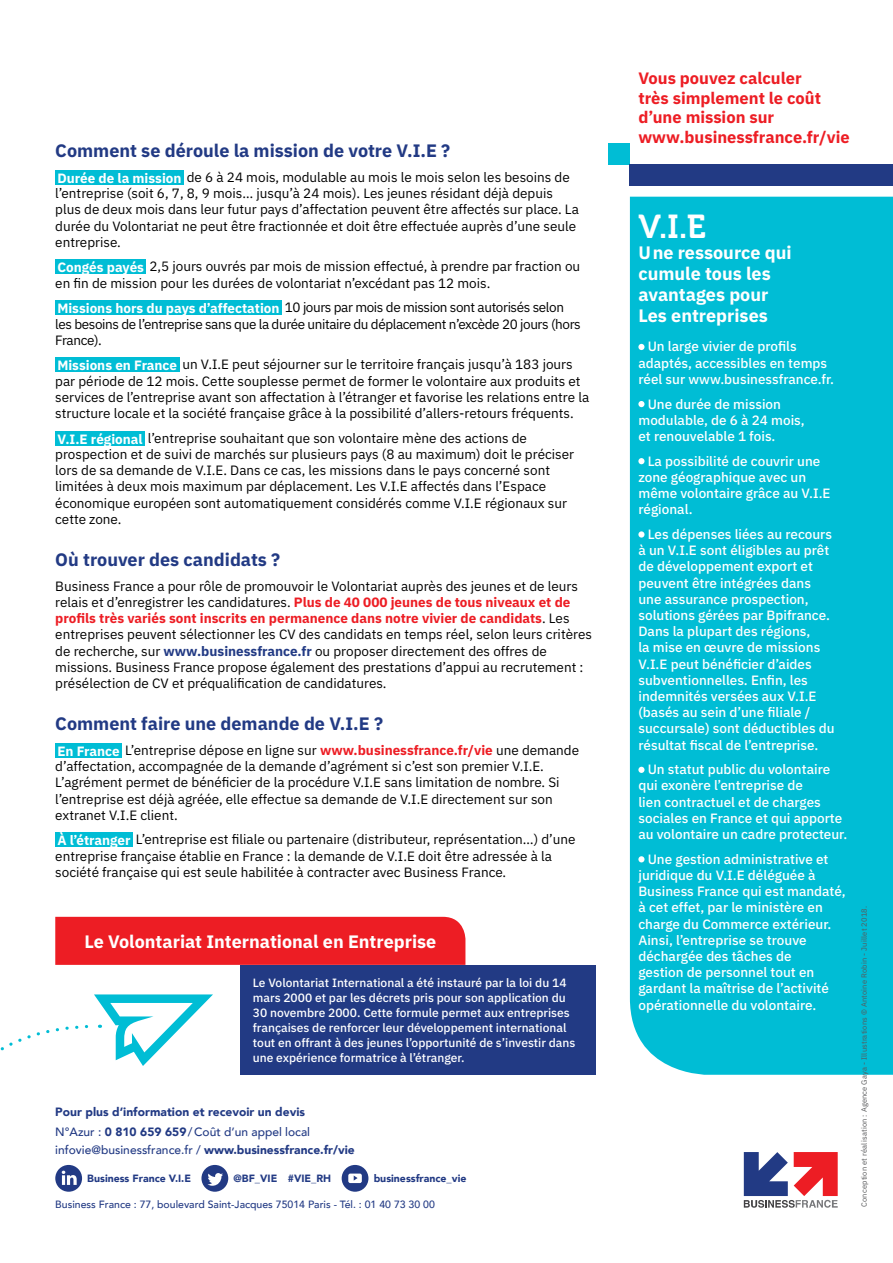
<style>
.page{position:relative;width:893px;height:1263px;background:#fff}
.page>*{position:absolute;margin:0;border:0;box-sizing:border-box;transform-origin:0 0}
.t1{font:33px "Museo 700";color:#fff}
.t2{font:700 18px/21px "IBM Plex Sans";color:#fff}
.t3{font:700 18px "IBM Plex Sans";color:#223a84}
.t4{font:700 16.5px/19.8px "IBM Plex Sans";color:#ed1d24}
.t5{font:13.5px/16.2px "IBM Plex Sans";color:#000}
.t6{font:500 13.5px/16.2px "IBM Plex Sans";color:#fff}
.t7{font:13.5px/16.2px "IBM Plex Sans";letter-spacing:-.03em;color:#000}
.t8{font:500 12px/15px "IBM Plex Sans";color:#fff}
.t9{font:900 12px/19.2px "Avenir";color:#223a84}
.t10{font:500 10.5px "Avenir";color:#223a84}
.t11{font:900 10.5px "Avenir";color:#223a84}
.t12{font:7.5px "IBM Plex Sans";letter-spacing:.02em;color:#58595b}
.s1{font-weight:700;color:#fff}
.s2{font-weight:700;color:#ed1d24}
.s3{font-weight:700;color:#223a84}
.s4{font-weight:500}
</style>
<div class="page">
<svg style="left:744px;top:1152px;width:94px;height:56px"></svg>
<div style="left:630px;top:197px;width:263px;height:878px;background:#00bdd5"></div>
<div style="left:55px;top:170px;width:129px;height:15px;background:#00bdd5"></div>
<div style="left:55px;top:260px;width:91px;height:14px;background:#00bdd5"></div>
<div style="left:55px;top:300px;width:227px;height:15px;background:#00bdd5"></div>
<div style="left:55px;top:358px;width:124px;height:14px;background:#00bdd5"></div>
<div style="left:55px;top:431px;width:90px;height:15px;background:#00bdd5"></div>
<div style="left:55px;top:743px;width:67px;height:15px;background:#00bdd5"></div>
<div style="left:55px;top:832px;width:78px;height:15px;background:#00bdd5"></div>
<svg style="left:638px;top:344px;width:6px;height:6px"></svg>
<svg style="left:638px;top:401px;width:6px;height:6px"></svg>
<svg style="left:638px;top:458px;width:6px;height:6px"></svg>
<div style="left:638px;top:531px;width:6px;height:7px;background:#fff;border-radius:50%"></div>
<svg style="left:638px;top:767px;width:6px;height:6px"></svg>
<svg style="left:638px;top:856px;width:6px;height:6px"></svg>
<svg style="left:0;top:994px;width:228px;height:198px"></svg>
<svg style="left:342px;top:1165px;width:26px;height:27px"></svg>
<div style="left:55px;top:917px;width:410px;height:48px;background:#ed1d24"></div>
<div style="left:240px;top:965px;width:355px;height:110px;background:#223a84"></div>
<div style="left:608px;top:143px;width:22px;height:21px;background:#00bdd5"></div>
<div style="left:630px;top:164px;width:263px;height:22px;background:#223a84"></div>
<h2 class="t3" style="left:55px;top:136px;width:396px">Comment se déroule la mission de votre V.I.E ?</h2>
<p class="t5" style="left:55px;top:168px;width:525px"><span class="s1">Durée de la mission</span> de 6 à 24 mois, modulable au mois le mois selon les besoins de l’entreprise (soit 6, 7, 8, 9 mois… jusqu’à 24 mois). Les jeunes résidant déjà depuis plus de deux mois dans leur futur pays d’affectation peuvent être affectés sur place. La durée du Volontariat ne peut être fractionnée et doit être effectuée auprès d’une seule entreprise.</p>
<p class="t5" style="left:55px;top:257px;width:526px"><span class="s1">Congés payés</span> 2,5 jours ouvrés par mois de mission effectué, à prendre par fraction ou en fin de mission pour les durées de volontariat n’excédant pas 12 mois.</p>
<p class="t7" style="left:55px;top:298px;width:527px"><span class="s1">Missions hors du pays d’affectation</span> 10 jours par mois de mission sont autorisés selon les besoins de l’entreprise sans que la durée unitaire du déplacement n’excède 20 jours (hors<br>France).</p>
<p class="t5" style="left:55px;top:355px;width:536px"><span class="s1">Missions en France</span> un V.I.E peut séjourner sur le territoire français jusqu’à 183 jours par période de 12 mois. Cette souplesse permet de former le volontaire aux produits et services de l’entreprise avant son affectation à l’étranger et favorise les relations entre la structure locale et la société française grâce à la possibilité d’allers-retours fréquents.</p>
<p class="t5" style="left:55px;top:429px;width:520px"><span class="s1">V.I.E régional</span> l’entreprise souhaitant que son volontaire mène des actions de prospection et de suivi de marchés sur plusieurs pays (8 au maximum) doit le préciser lors de sa demande de V.I.E. Dans ce cas, les missions dans le pays concerné sont limitées à deux mois maximum par déplacement. Les V.I.E affectés dans l’Espace économique européen sont automatiquement considérés comme V.I.E régionaux sur cette zone.</p>
<h2 class="t3" style="left:55px;top:545px;width:226px">Où trouver des candidats ?</h2>
<p class="t5" style="left:55px;top:577px;width:538px">Business France a pour rôle de promouvoir le Volontariat auprès des jeunes et de leurs relais et d’enregistrer les candidatures. <span class="s2">Plus de 40 000 jeunes de tous niveaux et de profils très variés sont inscrits en permanence dans notre vivier de candidats</span>. Les entreprises peuvent sélectionner les CV des candidats en temps réel, selon leurs critères de recherche, sur <span class="s3">www.businessfrance.fr</span> ou proposer directement des offres de missions. Business France propose également des prestations d’appui au recrutement : présélection de CV et préqualification de candidatures.</p>
<h2 class="t3" style="left:55px;top:709px;width:329px">Comment faire une demande de V.I.E ?</h2>
<p class="t5" style="left:55px;top:741px;width:525px"><span class="s1">En France</span> L’entreprise dépose en ligne sur <span class="s2">www.businessfrance.fr/vie</span> une demande d’affectation, accompagnée de la demande d’agrément si c’est son premier V.I.E.<br>L’agrément permet de bénéficier de la procédure V.I.E sans limitation de nombre. Si l’entreprise est déjà agréée, elle effectue sa demande de V.I.E directement sur son extranet V.I.E client.</p>
<p class="t5" style="left:55px;top:830px;width:522px"><span class="s1">À l’étranger</span> L’entreprise est filiale ou partenaire (distributeur, représentation…) d’une entreprise française établie en France : la demande de V.I.E doit être adressée à la société française qui est seule habilitée à contracter avec Business France.</p>
<h2 class="t2" style="left:84px;top:929px;width:354px">Le Volontariat International en Entreprise</h2>
<p class="t8" style="left:253px;top:974px;width:324px">Le Volontariat International a été instauré par la loi du 14 mars 2000 et par les décrets pris pour son application du 30 novembre 2000. Cette formule permet aux entreprises françaises de renforcer leur développement international tout en offrant à des jeunes l’opportunité de s’investir dans une expérience formatrice à l’étranger.</p>
<p class="t9" style="left:55px;top:1102px;width:301px">Pour plus d’information et recevoir un devis<br><span class="s4">N°Azur :</span> 0 810 659 659<span class="s4">/Coût d’un appel local infovie@businessfrance.fr /</span> www.businessfrance.fr/vie</p>
<p class="t11" style="left:87px;top:1169px;width:105px">Business France V.I.E</p>
<p class="t11" style="left:233px;top:1169px;width:99px">@BF_VIE #VIE_RH</p>
<p class="t11" style="left:374px;top:1169px;width:94px">businessfrance_vie</p>
<p class="t10" style="left:55px;top:1195px;width:381px">Business France : 77, boulevard Saint-Jacques 75014 Paris - Tél. : 01 40 73 30 00</p>
<p class="t4" style="left:638px;top:67px;width:213px">Vous pouvez calculer<br>très simplement le coût d’une mission sur www.businessfrance.fr/vie</p>
<h1 class="t1" style="left:638px;top:209px;width:69px">V.I.E</h1>
<h2 class="t2" style="left:638px;top:241px;width:155px">Une ressource qui cumule tous les avantages pour<br>Les entreprises</h2>
<p class="t6" style="left:638px;top:337px;width:197px;text-indent:9px">Un large vivier de profils adaptés, accessibles en temps réel sur www.businessfrance.fr.</p>
<p class="t6" style="left:638px;top:394px;width:168px;text-indent:9px">Une durée de mission modulable, de 6 à 24 mois, et renouvelable 1 fois.</p>
<p class="t6" style="left:638px;top:452px;width:194px;text-indent:9px">La possibilité de couvrir une zone géographique avec un même volontaire grâce au V.I.E régional.</p>
<p class="t6" style="left:638px;top:525px;width:198px;text-indent:9px">Les dépenses liées au recours à un V.I.E sont éligibles au prêt de développement export et peuvent être intégrées dans une assurance prospection, solutions gérées par Bpifrance.<br>Dans la plupart des régions,<br>la mise en œuvre de missions<br>V.I.E peut bénéficier d’aides subventionnelles. Enfin, les indemnités versées aux V.I.E (basés au sein d’une filiale / succursale) sont déductibles du résultat fiscal de l’entreprise.</p>
<p class="t6" style="left:638px;top:760px;width:210px;text-indent:9px">Un statut public du volontaire qui exonère l’entreprise de<br>lien contractuel et de charges sociales en France et qui apporte au volontaire un cadre protecteur.</p>
<p class="t6" style="left:638px;top:850px;width:209px;text-indent:9px">Une gestion administrative et juridique du V.I.E déléguée à<br>Business France qui est mandaté, à cet effet, par le ministère en charge du Commerce extérieur.<br>Ainsi, l’entreprise se trouve déchargée des tâches de<br>gestion de personnel tout en gardant la maîtrise de l’activité opérationnelle du volontaire.</p>
<p class="t12" style="left:858px;top:1207px;width:302px;rotate:-90deg">Conception et réalisation : Agence Gaya - Illustrations © Antoine Robin - Juillet 2018.</p>
</div>
